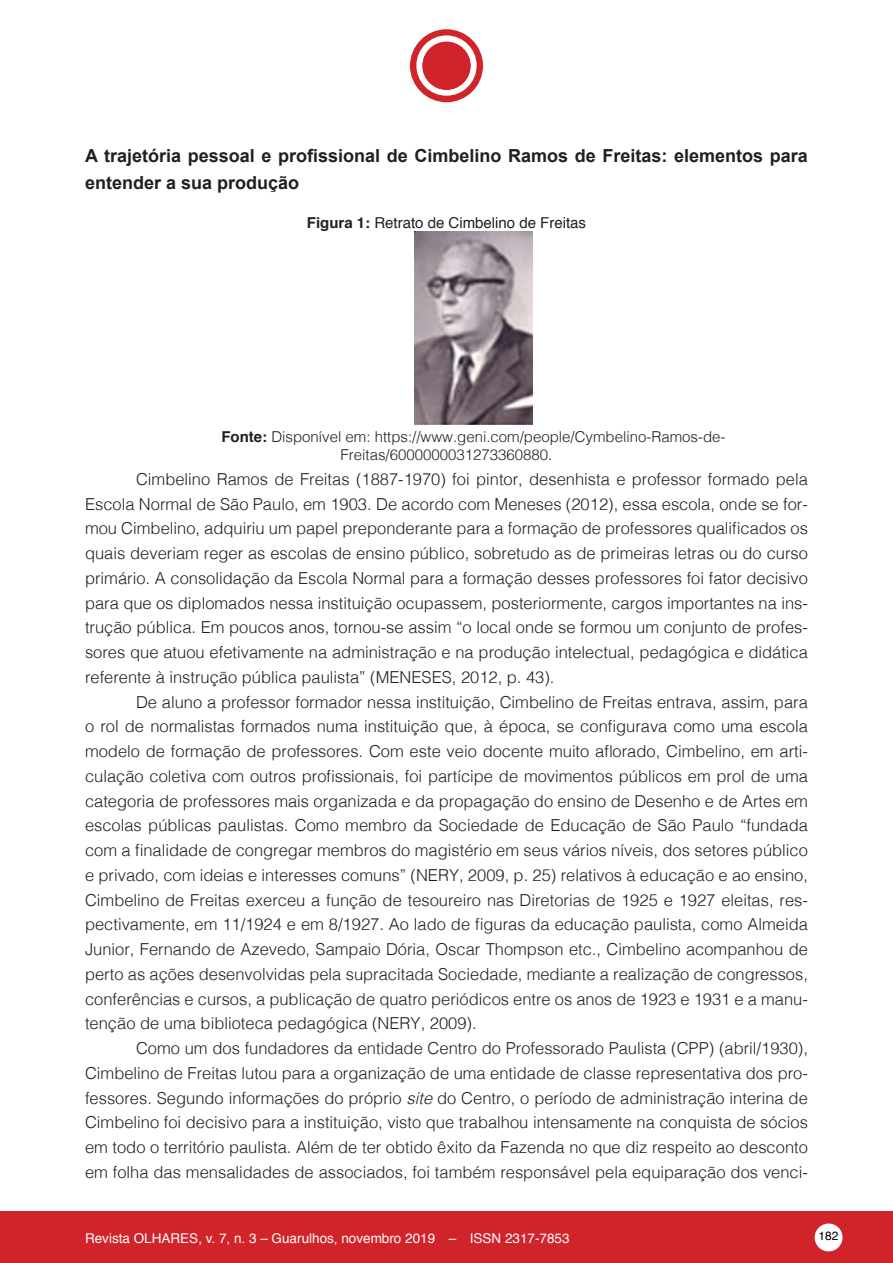
<style>
.page{position:relative;width:893px;height:1263px;background:#fff}
.page>*{position:absolute;margin:0;border:0;box-sizing:border-box;transform-origin:0 0}
._01_Texto_Titulo{font:700 18px/27px "Arial";color:#231f20}
._01_Texto_Geral{font:300 16.5px/24.8px "Helvetica";color:#231f20;text-align:justify}
.t1{font:300 15px/18px "Helvetica";color:#231f20}
.t2{font:15px "Helvetica";color:#231f20}
.t3{font:13.5px "Helvetica";color:#fff}
.t4{font:12px "Helvetica";color:#000}
.s1{font-weight:700}
.s2{font-style:italic}
</style>
<div class="page">
<div style="left:0;top:1212px;width:893px;height:51px;background:#d1232a"></div>
<div style="left:817px;top:1225px;width:23px;height:24px;background:#fff;border-radius:50%"></div>
<div style="left:815px;top:1223px;width:27px;height:28px;border:4px solid #fff;border-radius:50%"></div>
<div style="left:410px;top:29px;width:73px;height:73px;background:#d1232a;border-radius:50%"></div>
<svg style="left:416px;top:35px;width:61px;height:61px"></svg>
<div style="left:422px;top:42px;width:48px;height:48px;background:#d1232a;border-radius:50%"></div>
<img style="left:414px;top:231px;width:119px;height:193px">
<p class="_01_Texto_Titulo" style="left:85px;top:143px;width:724px">A trajetória pessoal e profissional de Cimbelino Ramos de Freitas: elementos para entender a sua produção</p>
<p class="t2" style="left:307px;top:211px;width:281px"><span class="s1">Figura 1:</span> Retrato de Cimbelino de Freitas</p>
<p class="t1" style="left:341px;top:427px;width:387px;text-indent:-119px"><span class="s1">Fonte:</span> Disponível em: https://www.geni.com/people/Cymbelino-Ramos-de-<br>Freitas/6000000031273360880.</p>
<p class="_01_Texto_Geral" style="left:85px;top:465px;width:724px;text-indent:51px">Cimbelino Ramos de Freitas (1887-1970) foi pintor, desenhista e professor formado pela Escola Normal de São Paulo, em 1903. De acordo com Meneses (2012), essa escola, onde se for&shy;mou Cimbelino, adquiriu um papel preponderante para a formação de professores qualificados os quais deveriam reger as escolas de ensino público, sobretudo as de primeiras letras ou do curso primário. A consolidação da Escola Normal para a formação desses professores foi fator decisivo para que os diplomados nessa instituição ocupassem, posteriormente, cargos importantes na ins&shy;trução pública. Em poucos anos, tornou-se assim “o local onde se formou um conjunto de profes&shy;sores que atuou efetivamente na administração e na produção intelectual, pedagógica e didática referente à instrução pública paulista” (MENESES, 2012, p. 43).</p>
<p class="_01_Texto_Geral" style="left:85px;top:688px;width:724px;text-indent:51px">De aluno a professor formador nessa instituição, Cimbelino de Freitas entrava, assim, para o rol de normalistas formados numa instituição que, à época, se configurava como uma escola modelo de formação de professores. Com este veio docente muito aflorado, Cimbelino, em arti&shy;culação coletiva com outros profissionais, foi partícipe de movimentos públicos em prol de uma categoria de professores mais organizada e da propagação do ensino de Desenho e de Artes em escolas públicas paulistas. Como membro da Sociedade de Educação de São Paulo “fundada com a finalidade de congregar membros do magistério em seus vários níveis, dos setores público e privado, com ideias e interesses comuns” (NERY, 2009, p. 25) relativos à educação e ao ensino, Cimbelino de Freitas exerceu a função de tesoureiro nas Diretorias de 1925 e 1927 eleitas, res&shy;pectivamente, em 11/1924 e em 8/1927. Ao lado de figuras da educação paulista, como Almeida Junior, Fernando de Azevedo, Sampaio Dória, Oscar Thompson etc., Cimbelino acompanhou de perto as ações desenvolvidas pela supracitada Sociedade, mediante a realização de congressos, conferências e cursos, a publicação de quatro periódicos entre os anos de 1923 e 1931 e a manu&shy;tenção de uma biblioteca pedagógica (NERY, 2009).</p>
<p class="_01_Texto_Geral" style="left:85px;top:1035px;width:724px;text-indent:51px">Como um dos fundadores da entidade Centro do Professorado Paulista (CPP) (abril/1930), Cimbelino de Freitas lutou para a organização de uma entidade de classe representativa dos pro&shy;fessores. Segundo informações do próprio <span class="s2">site</span> do Centro, o período de administração interina de Cimbelino foi decisivo para a instituição, visto que trabalhou intensamente na conquista de sócios em todo o território paulista. Além de ter obtido êxito da Fazenda no que diz respeito ao desconto em folha das mensalidades de associados, foi também responsável pela equiparação dos venci-</p>
<p class="t3" style="left:85px;top:1227px;width:486px">Revista OLHARES, v. 7, n. 3 – Guarulhos, novembro 2019 – ISSN 2317-7853</p>
<p class="t4" style="left:819px;top:1227px;width:22px">182</p>
</div>
